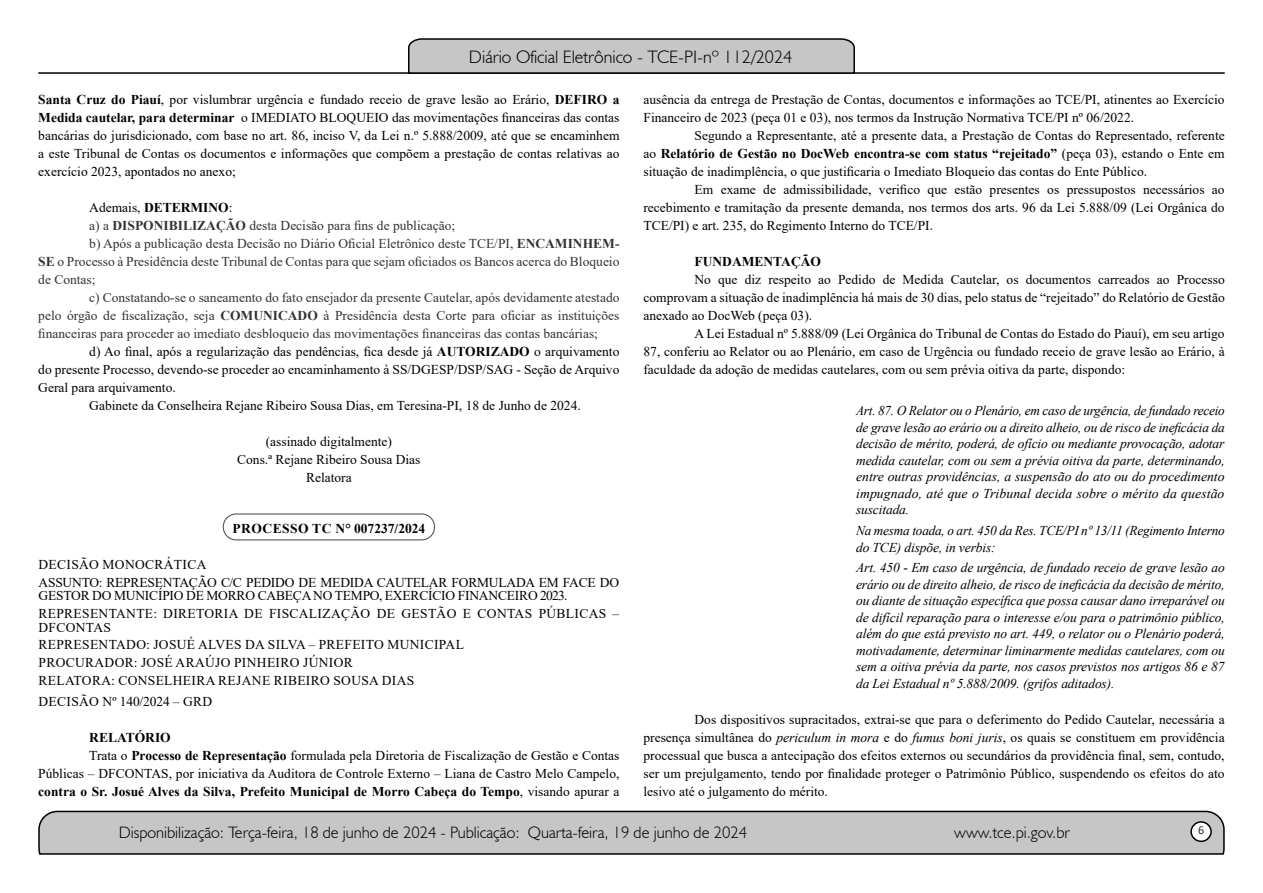
<style>
.page{position:relative;width:1263px;height:893px;background:#fff}
.page>*{position:absolute;margin:0;border:0;box-sizing:border-box;transform-origin:0 0}
.t1{font:300 18px "Humanist 521 BT";color:#000}
.t2{font:300 16.5px "Humanist 521 BT";color:#000}
.t3{font:13.5px/18px "Times New Roman";color:#000;text-align:justify}
.t4{font:italic 13.5px/16.5px "Times New Roman";letter-spacing:-.01em;color:#000;text-align:justify}
.t5{font:13.5px "Times New Roman";color:#333}
.t6{font:13.5px/17.7px "Times New Roman";letter-spacing:.025em;color:#000}
.t7{font:700 13.5px "Times New Roman";color:#000}
.t8{font:700 13.5px "Times New Roman";letter-spacing:.02em;color:#000}
.t9{font:12px "Calibri";color:#212d4c}
.s1{font-weight:700}
.s2{font-weight:400}
.s3{font-style:italic}
</style>
<div class="page">
<svg style="left:38px;top:810px;width:1187px;height:45px;background:#b9b9b9"></svg>
<div style="left:1191px;top:822px;width:20px;height:19px;background:#fff;border-radius:50%"></div>
<div style="left:1190px;top:821px;width:22px;height:21px;border:2px solid #000;border-radius:50%"></div>
<hr style="left:38px;top:72px;width:1187px;height:2px;background:#000">
<svg style="left:407px;top:38px;width:449px;height:36px;background:#b4b4b4"></svg>
<div style="left:223px;top:513px;width:212px;height:27px;border:1px solid #575756;border-radius:13px"></div>
<h1 class="t1" style="left:469px;top:46px;width:325px">Diário Oficial Eletrônico - TCE-PI-nº 112/2024</h1>
<p class="t3" style="left:38px;top:90px;width:583px"><span class="s1">Santa Cruz do Piauí</span>, por vislumbrar urgência e fundado receio de grave lesão ao Erário, <span class="s1">DEFIRO a Medida cautelar, para determinar</span> o IMEDIATO BLOQUEIO das movimentações financeiras das contas bancárias do jurisdicionado, com base no art. 86, inciso V, da Lei n.º 5.888/2009, até que se encaminhem a este Tribunal de Contas os documentos e informações que compõem a prestação de contas relativas ao exercício 2023, apontados no anexo;</p>
<p class="t3" style="left:89px;top:198px;width:145px">Ademais, <span class="s1">DETERMINO</span>:</p>
<p class="t5" style="left:89px;top:216px;width:367px">a) a <span class="s1">DISPONIBILIZAÇÃO</span> desta Decisão para fins de publicação;</p>
<p class="t5" style="left:89px;top:234px;width:532px">b) Após a publicação desta Decisão no Diário Oficial Eletrônico deste TCE/PI, <span class="s1">ENCAMINHEM-</span></p>
<p class="t5" style="left:38px;top:252px;width:583px"><span class="s1">SE</span> o Processo à Presidência deste Tribunal de Contas para que sejam oficiados os Bancos acerca do Bloqueio</p>
<p class="t5" style="left:38px;top:270px;width:59px">de Contas;</p>
<p class="t5" style="left:89px;top:288px;width:532px">c) Constatando-se o saneamento do fato ensejador da presente Cautelar, após devidamente atestado</p>
<p class="t5" style="left:38px;top:306px;width:583px">pelo órgão de fiscalização, seja <span class="s1">COMUNICADO</span> à Presidência desta Corte para oficiar as instituições</p>
<p class="t5" style="left:38px;top:324px;width:561px">financeiras para proceder ao imediato desbloqueio das movimentações financeiras das contas bancárias;</p>
<p class="t3" style="left:89px;top:342px;width:532px">d) Ao final, após a regularização das pendências, fica desde já <span class="s1">AUTORIZADO</span> o arquivamento</p>
<p class="t3" style="left:38px;top:360px;width:583px">do presente Processo, devendo-se proceder ao encaminhamento à SS/DGESP/DSP/SAG - Seção de Arquivo</p>
<p class="t3" style="left:38px;top:378px;width:139px">Geral para arquivamento.</p>
<p class="t3" style="left:89px;top:396px;width:493px">Gabinete da Conselheira Rejane Ribeiro Sousa Dias, em Teresina-PI, 18 de Junho de 2024.</p>
<p class="t3" style="left:237px;top:432px;width:185px;text-align:center">(assinado digitalmente)<br>Cons.ª Rejane Ribeiro Sousa Dias<br>Relatora</p>
<p class="t8" style="left:233px;top:519px;width:194px">PROCESSO TC N° 007237/2024</p>
<p class="t3" style="left:39px;top:555px;width:582px">DECISÃO MONOCRÁTICA<br>ASSUNTO: REPRESENTAÇÃO C/C PEDIDO DE MEDIDA CAUTELAR FORMULADA EM FACE DO</p>
<p class="t3" style="left:39px;top:586px;width:582px">GESTOR DO MUNICÍPIO DE MORRO CABEÇA NO TEMPO, EXERCÍCIO FINANCEIRO 2023.<br>REPRESENTANTE: DIRETORIA DE FISCALIZAÇÃO DE GESTÃO E CONTAS PÚBLICAS –</p>
<p class="t6" style="left:39px;top:618px;width:427px">DFCONTAS<br>REPRESENTADO: JOSUÉ ALVES DA SILVA – PREFEITO MUNICIPAL PROCURADOR: JOSÉ ARAÚJO PINHEIRO JÚNIOR<br>RELATORA: CONSELHEIRA REJANE RIBEIRO SOUSA DIAS</p>
<p class="t6" style="left:39px;top:692px;width:175px">DECISÃO Nº 140/2024 – GRD</p>
<p class="t7" style="left:89px;top:727px;width:83px">RELATÓRIO</p>
<p class="t3" style="left:89px;top:746px;width:532px">Trata o <span class="s1">Processo de Representação</span> formulada pela Diretoria de Fiscalização de Gestão e Contas</p>
<p class="t3" style="left:38px;top:764px;width:583px">Públicas – DFCONTAS, por iniciativa da Auditora de Controle Externo – Liana de Castro Melo Campelo,</p>
<p class="t7" style="left:38px;top:781px;width:583px">contra o Sr. Josué Alves da Silva, Prefeito Municipal de Morro Cabeça do Tempo<span class="s2">, visando apurar a</span></p>
<p class="t3" style="left:643px;top:90px;width:583px">ausência da entrega de Prestação de Contas, documentos e informações ao TCE/PI, atinentes ao Exercício<br>Financeiro de 2023 (peça 01 e 03), nos termos da Instrução Normativa TCE/PI nº 06/2022.</p>
<p class="t3" style="left:643px;top:126px;width:583px;text-indent:51px">Segundo a Representante, até a presente data, a Prestação de Contas do Representado, referente ao <span class="s1">Relatório de Gestão no DocWeb encontra-se com status “rejeitado”</span> (peça 03), estando o Ente em situação de inadimplência, o que justificaria o Imediato Bloqueio das contas do Ente Público.</p>
<p class="t3" style="left:643px;top:180px;width:583px;text-indent:51px">Em exame de admissibilidade, verifico que estão presentes os pressupostos necessários ao recebimento e tramitação da presente demanda, nos termos dos arts. 96 da Lei 5.888/09 (Lei Orgânica do TCE/PI) e art. 235, do Regimento Interno do TCE/PI.</p>
<p class="t7" style="left:694px;top:252px;width:128px">FUNDAMENTAÇÃO</p>
<p class="t3" style="left:643px;top:270px;width:583px;text-indent:51px">No que diz respeito ao Pedido de Medida Cautelar, os documentos carreados ao Processo comprovam a situação de inadimplência há mais de 30 dias, pelo status de “rejeitado” do Relatório de Gestão anexado ao DocWeb (peça 03).</p>
<p class="t3" style="left:643px;top:324px;width:583px;text-indent:51px">A Lei Estadual nº 5.888/09 (Lei Orgânica do Tribunal de Contas do Estado do Piauí), em seu artigo 87, conferiu ao Relator ou ao Plenário, em caso de Urgência ou fundado receio de grave lesão ao Erário, à faculdade da adoção de medidas cautelares, com ou sem prévia oitiva da parte, dispondo:</p>
<p class="t4" style="left:856px;top:402px;width:370px">Art. 87. O Relator ou o Plenário, em caso de urgência, de fundado receio de grave lesão ao erário ou a direito alheio, ou de risco de ineficácia da decisão de mérito, poderá, de ofício ou mediante provocação, adotar medida cautelar, com ou sem a prévia oitiva da parte, determinando, entre outras providências, a suspensão do ato ou do procedimento impugnado, até que o Tribunal decida sobre o mérito da questão suscitada.</p>
<p class="t4" style="left:856px;top:522px;width:370px">Na mesma toada, o art. 450 da Res. TCE/PI nº 13/11 (Regimento Interno do TCE) dispõe, in verbis:</p>
<p class="t4" style="left:856px;top:559px;width:370px">Art. 450 - Em caso de urgência, de fundado receio de grave lesão ao erário ou de direito alheio, de risco de ineficácia da decisão de mérito, ou diante de situação específica que possa causar dano irreparável ou de difícil reparação para o interesse e/ou para o patrimônio público, além do que está previsto no art. 449, o relator ou o Plenário poderá, motivadamente, determinar liminarmente medidas cautelares, com ou sem a oitiva prévia da parte, nos casos previstos nos artigos 86 e 87 da Lei Estadual nº 5.888/2009. (grifos aditados).</p>
<p class="t3" style="left:643px;top:710px;width:583px;text-indent:51px">Dos dispositivos supracitados, extrai-se que para o deferimento do Pedido Cautelar, necessária a presença simultânea do <span class="s3">periculum in mora</span> e do <span class="s3">fumus boni juris</span>, os quais se constituem em providência processual que busca a antecipação dos efeitos externos ou secundários da providência final, sem, contudo, ser um prejulgamento, tendo por finalidade proteger o Patrimônio Público, suspendendo os efeitos do ato lesivo até o julgamento do mérito.</p>
<p class="t2" style="left:119px;top:822px;width:630px">Disponibilização: Terça-feira, 18 de junho de 2024 - Publicação: Quarta-feira, 19 de junho de 2024</p>
<p class="t2" style="left:954px;top:822px;width:117px">www.tce.pi.gov.br</p>
<p class="t9" style="left:1198px;top:821px;width:8px">6</p>
</div>
